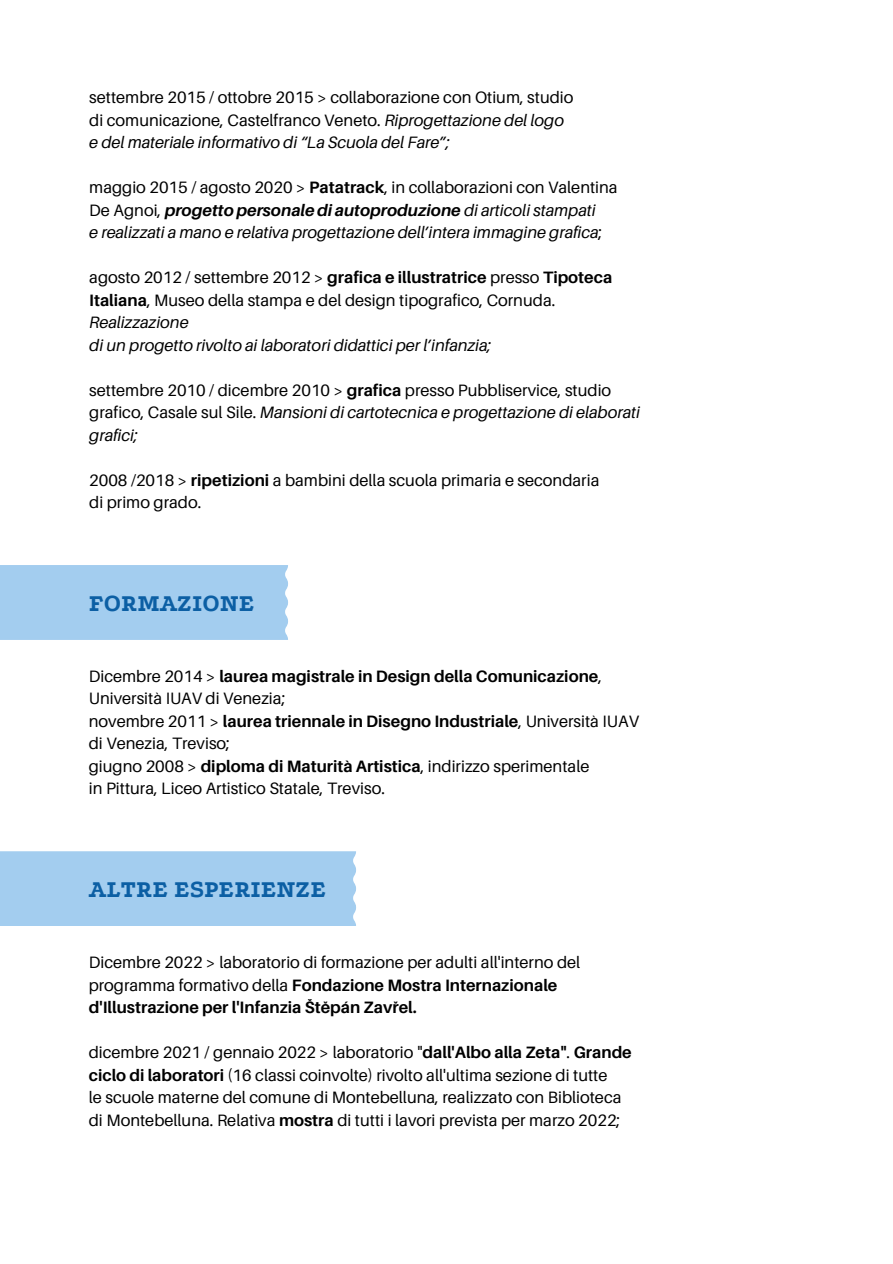
<style>
.page{position:relative;width:893px;height:1264px;background:#fff}
.page>*{position:absolute;margin:0;border:0;box-sizing:border-box;transform-origin:0 0}
.t1{font:800 25.5px "Podkova";color:#0c5fa4}
.t2{font:16.5px/22.5px "Aileron";color:#000}
.t3{font:italic 16.5px/22.5px "Aileron";color:#000}
.s1{font-style:italic}
.s2{font-style:normal}
.s3{font-weight:700;font-style:normal}
.s4{font-weight:700}
</style>
<div class="page">
<div style="left:0;top:565px;width:288px;height:75px;background:#a3cdef"></div>
<div style="left:0;top:851px;width:356px;height:75px;background:#a3cdef"></div>
<p class="t2" style="left:89px;top:86px;width:485px">settembre 2015 / ottobre 2015 &gt; collaborazione con Otium, studio di comunicazione, Castelfranco Veneto. <span class="s1">Riprogettazione del logo e del materiale informativo di “La Scuola del Fare”;</span></p>
<p class="t3" style="left:89px;top:176px;width:530px"><span class="s2">maggio 2015 / agosto 2020 &gt;</span> <span class="s3">Patatrack</span><span class="s2">, in collaborazioni con Valentina<br>De Agnoi,</span> <span class="s4">progetto personale di autoproduzione</span> di articoli stampati<br>e realizzati a mano e relativa progettazione dell’intera immagine grafica<span class="s2">;</span></p>
<p class="t2" style="left:89px;top:266px;width:524px">agosto 2012 / settembre 2012 &gt; <span class="s4">grafica e illustratrice</span> presso <span class="s4">Tipoteca Italiana</span>, Museo della stampa e del design tipografico, Cornuda.<br><span class="s1">Realizzazione<br>di un progetto rivolto ai laboratori didattici per l’infanzia;</span></p>
<p class="t2" style="left:89px;top:378px;width:552px">settembre 2010 / dicembre 2010 &gt; <span class="s4">grafica</span> presso Pubbliservice, studio grafico, Casale sul Sile. <span class="s1">Mansioni di cartotecnica e progettazione di elaborati grafici;</span></p>
<p class="t2" style="left:89px;top:468px;width:511px">2008 /2018 &gt; <span class="s4">ripetizioni</span> a bambini della scuola primaria e secondaria di primo grado.</p>
<h1 class="t1" style="left:89px;top:589px;width:167px">FORMAZIONE</h1>
<p class="t2" style="left:89px;top:664px;width:551px">Dicembre 2014 &gt; <span class="s4">laurea magistrale in Design della Comunicazione</span>, Università IUAV di Venezia;<br>novembre 2011 &gt; <span class="s4">laurea triennale in Disegno Industriale</span>, Università IUAV di Venezia, Treviso;<br>giugno 2008 &gt; <span class="s4">diploma di Maturità Artistica</span>, indirizzo sperimentale<br>in Pittura, Liceo Artistico Statale, Treviso.</p>
<h1 class="t1" style="left:89px;top:875px;width:239px">ALTRE ESPERIENZE</h1>
<p class="t2" style="left:89px;top:950px;width:493px">Dicembre 2022 &gt; laboratorio di formazione per adulti all'interno del programma formativo della <span class="s4">Fondazione Mostra Internazionale d'Illustrazione per l'Infanzia Štěpán Zavřel.</span></p>
<p class="t2" style="left:89px;top:1040px;width:544px">dicembre 2021 / gennaio 2022 &gt; laboratorio "<span class="s4">dall'Albo alla Zeta"</span>. <span class="s4">Grande ciclo di laboratori</span> (16 classi coinvolte) rivolto all'ultima sezione di tutte<br>le scuole materne del comune di Montebelluna, realizzato con Biblioteca di Montebelluna. Relativa <span class="s4">mostra</span> di tutti i lavori prevista per marzo 2022;</p>
</div>
